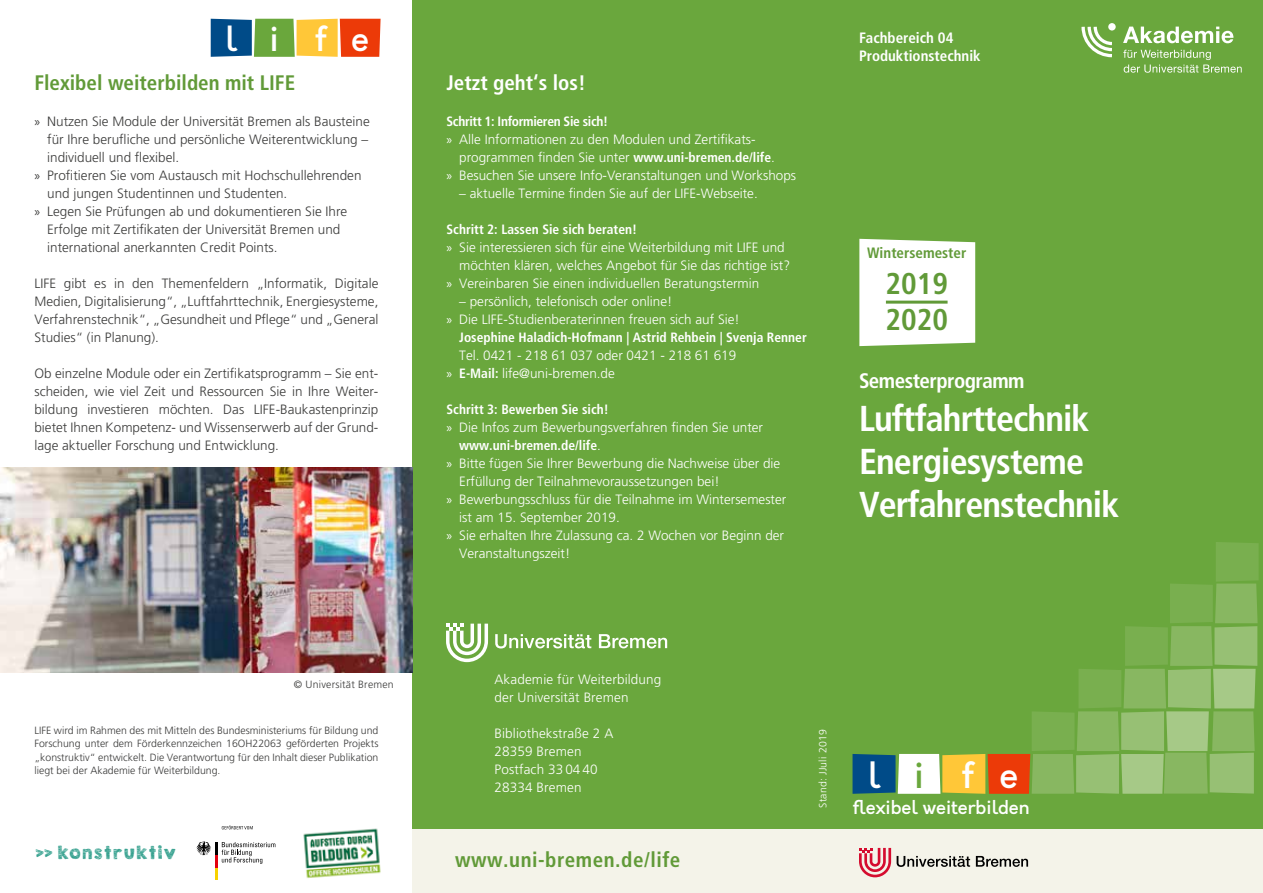
<style>
.page{position:relative;width:1263px;height:893px;background:#fff}
.page>*{position:absolute;margin:0;border:0;box-sizing:border-box;transform-origin:0 0}
.t1{font:700 condensed 36px/43.2px "Frutiger";letter-spacing:-.025em;color:#fff}
.t2{font:500 34.8px "Orkney";color:#fff}
.t3{font:500 33.3px "Orkney";color:#fff}
.t4{font:700 condensed 30px/36px "Frutiger";color:#619a38}
.t5{font:700 condensed 21px "Frutiger";color:#619a38}
.t6{font:700 condensed 21px "Frutiger";letter-spacing:.025em;color:#619a38}
.t7{font:700 condensed 21px "Frutiger";letter-spacing:-.025em;color:#fff}
.t8{font:700 condensed 21px "Frutiger";color:#fff}
.t9{font:500 18.3px "Orkney";color:#fff}
.t10{font:17.55px "KG Broken Vessels Sketch";letter-spacing:.1em;color:rgb(0 136 113/.8)}
.t11{font:700 condensed 15px/18px "Frutiger";color:#fff}
.t12{font:700 condensed 15px "Frutiger";color:#619a38}
.t13{font:300 13.5px/18px "Frutiger";color:#fff}
.t14{font:300 13.5px/18px "Frutiger";color:#3b3b3a;text-align:justify}
.t15{font:700 condensed 13.5px "Frutiger";color:#fff}
.t16{font:700 condensed 13.5px "Frutiger";letter-spacing:-.025em;color:#fff}
.t17{font:300 10.5px/13.5px "Frutiger";color:#3b3b3a;text-align:justify}
.t18{font:300 10.5px "Frutiger";letter-spacing:.02em;color:#3b3b3a}
.t19{font:300 10.5px "Frutiger";letter-spacing:.02em;color:#fff}
.s1{font-family:"Myriad Pro";font-weight:400}
.s2{font-weight:700;font-stretch:condensed}
.s3{font-weight:300;font-stretch:normal}
.s4{color:#6aa73c}
</style>
<div class="page">
<div style="left:412px;top:0;width:851px;height:831px;background:#6aa73d"></div>
<svg style="left:852px;top:542px;width:406px;height:252px"></svg>
<svg style="left:211px;top:19px;width:170px;height:38px"></svg>
<div style="left:412px;top:829px;width:851px;height:64px;background:#f4f3e9"></div>
<svg style="left:1081px;top:24px;width:34px;height:34px"></svg>
<svg style="left:1123px;top:50px;width:119px;height:23px"></svg>
<svg style="left:1123px;top:27px;width:111px;height:16px"></svg>
<svg style="left:897px;top:856px;width:73px;height:11px"></svg>
<svg style="left:976px;top:856px;width:52px;height:11px"></svg>
<svg style="left:859px;top:848px;width:32px;height:29px"></svg>
<div style="left:859px;top:239px;width:116px;height:107px;background:#fff"></div>
<hr style="left:886px;top:301px;width:61px;height:3px;background:#619a38">
<svg style="left:495px;top:634px;width:96px;height:14px"></svg>
<svg style="left:599px;top:634px;width:68px;height:14px"></svg>
<svg style="left:446px;top:624px;width:42px;height:38px"></svg>
<img style="left:0;top:468px;width:412px;height:204px">
<svg style="left:196px;top:841px;width:79px;height:39px"></svg>
<svg style="left:222px;top:825px;width:31px;height:4px"></svg>
<img style="left:303px;top:828px;width:78px;height:50px">
<h3 class="t3" style="left:226px;top:17px;width:145px">life</h3>
<h3 class="t5" style="left:34px;top:70px;width:262px">Flexibel weiterbilden mit LIFE</h3>
<p class="t14" style="left:34px;top:113px;width:337px"><span class="s1">»</span> Nutzen Sie Module der Universität Bremen als Bausteine</p>
<p class="t14" style="left:47px;top:131px;width:323px">für Ihre berufliche und persönliche Weiterentwicklung –</p>
<p class="t14" style="left:47px;top:149px;width:134px">individuell und flexibel.</p>
<p class="t14" style="left:34px;top:167px;width:329px"><span class="s1">»</span> Profitieren Sie vom Austausch mit Hochschullehrenden</p>
<p class="t14" style="left:47px;top:185px;width:242px">und jungen Studentinnen und Studenten.</p>
<p class="t14" style="left:34px;top:203px;width:314px"><span class="s1">»</span> Legen Sie Prüfungen ab und dokumentieren Sie Ihre</p>
<p class="t14" style="left:47px;top:221px;width:295px">Erfolge mit Zertifikaten der Universität Bremen und</p>
<p class="t14" style="left:47px;top:239px;width:232px">international anerkannten Credit Points.</p>
<p class="t14" style="left:34px;top:275px;width:345px">LIFE gibt es in den Themenfeldern „Informatik, Digitale Medien, Digitalisierung“, „Luftfahrttechnik, Energiesysteme, Verfahrenstechnik“, „Gesundheit und Pflege“ und „General Studies“ (in Planung).</p>
<p class="t14" style="left:34px;top:365px;width:345px">Ob einzelne Module oder ein Zertifikatsprogramm – Sie ent&shy;scheiden, wie viel Zeit und Ressourcen Sie in Ihre Weiter&shy;bildung investieren möchten. Das LIFE-Baukastenprinzip bietet Ihnen Kompetenz- und Wissenserwerb auf der Grund&shy;lage aktueller Forschung und Entwicklung.</p>
<p class="t18" style="left:294px;top:679px;width:101px">© Universität Bremen</p>
<p class="t17" style="left:34px;top:723px;width:345px">LIFE wird im Rahmen des mit Mitteln des Bundesministeriums für Bildung und Forschung unter dem Förderkennzeichen 16OH22063 geförderten Projekts „konstruktiv“ entwickelt. Die Verantwortung für den Inhalt dieser Publikation liegt bei der Akademie für Weiterbildung.</p>
<p class="t10" style="left:36px;top:841px;width:142px">&gt;&gt; konstruktiv</p>
<h3 class="t8" style="left:446px;top:70px;width:141px">Jetzt geht‘s los!</h3>
<p class="t16" style="left:446px;top:113px;width:163px">Schritt 1: Informieren Sie sich!</p>
<p class="t13" style="left:446px;top:131px;width:311px"><span class="s1">»</span> Alle Informationen zu den Modulen und Zertifikats-</p>
<p class="t13" style="left:459px;top:149px;width:317px">programmen finden Sie unter <span class="s2">www.uni-bremen.de/life</span>.</p>
<p class="t13" style="left:446px;top:167px;width:351px"><span class="s1">»</span> Besuchen Sie unsere Info-Veranstaltungen und Workshops</p>
<p class="t13" style="left:459px;top:185px;width:300px">– aktuelle Termine finden Sie auf der LIFE-Webseite.</p>
<p class="t15" style="left:446px;top:221px;width:192px">Schritt 2: Lassen Sie sich beraten!</p>
<p class="t13" style="left:446px;top:239px;width:340px"><span class="s1">»</span> Sie interessieren sich für eine Weiterbildung mit LIFE und</p>
<p class="t13" style="left:459px;top:257px;width:332px">möchten klären, welches Angebot für Sie das richtige ist?</p>
<p class="t13" style="left:446px;top:275px;width:314px"><span class="s1">»</span> Vereinbaren Sie einen individuellen Beratungstermin</p>
<p class="t13" style="left:459px;top:293px;width:215px">– persönlich, telefonisch oder online!</p>
<p class="t13" style="left:446px;top:311px;width:295px"><span class="s1">»</span> Die LIFE-Studienberaterinnen freuen sich auf Sie!</p>
<p class="t15" style="left:459px;top:329px;width:349px">Josephine Haladich-Hofmann | Astrid Rehbein | Svenja Renner</p>
<p class="t13" style="left:446px;top:346px;width:291px;text-indent:13px">Tel. 0421 - 218 61 037 oder 0421 - 218 61 619 <span class="s1">»</span> <span class="s2">E-Mail:</span> life@uni-bremen.de</p>
<p class="t15" style="left:446px;top:401px;width:164px">Schritt 3: Bewerben Sie sich!</p>
<p class="t13" style="left:446px;top:418px;width:318px"><span class="s1">»</span> Die Infos zum Bewerbungsverfahren finden Sie unter</p>
<p class="t15" style="left:459px;top:437px;width:143px">www.uni-bremen.de/life<span class="s3">.</span></p>
<p class="t13" style="left:446px;top:454px;width:335px"><span class="s1">»</span> Bitte fügen Sie Ihrer Bewerbung die Nachweise über die</p>
<p class="t13" style="left:459px;top:472px;width:262px">Erfüllung der Teilnahmevoraussetzungen bei!</p>
<p class="t13" style="left:446px;top:490px;width:341px"><span class="s1">»</span> Bewerbungsschluss für die Teilnahme im Wintersemester</p>
<p class="t13" style="left:459px;top:508px;width:162px">ist am 15. September 2019.</p>
<p class="t13" style="left:446px;top:526px;width:339px"><span class="s1">»</span> Sie erhalten Ihre Zulassung ca. 2 Wochen vor Beginn der</p>
<p class="t13" style="left:459px;top:544px;width:112px">Veranstaltungszeit!</p>
<p class="t11" style="left:859px;top:28px;width:123px">Fachbereich 04<br>Produktionstechnik</p>
<p class="t12" style="left:867px;top:244px;width:101px">Wintersemester</p>
<h3 class="t4" style="left:885px;top:266px;width:64px">2019<br>2020</h3>
<h3 class="t7" style="left:859px;top:368px;width:167px">Semesterprogramm</h3>
<h1 class="t1" style="left:859px;top:397px;width:262px">Luftfahrttechnik<br>Energiesysteme<br>Verfahrenstechnik</h1>
<p class="t13" style="left:494px;top:671px;width:168px">Akademie für Weiterbildung der Universität Bremen</p>
<p class="t13" style="left:494px;top:725px;width:120px">Bibliothekstraße 2 A<br>28359 Bremen<br>Postfach 33 04 40<br>28334 Bremen</p>
<h3 class="t6" style="left:455px;top:847px;width:227px">www.uni-bremen.de/life</h3>
<p class="t19" style="left:817px;top:808px;width:80px;rotate:-90deg">Stand: JJuli 2019</p>
<h2 class="t2" style="left:868px;top:752px;width:152px">l<span class="s4">i</span>fe</h2>
<h3 class="t9" style="left:853px;top:795px;width:179px">flexibel weiterbilden</h3>
</div>
